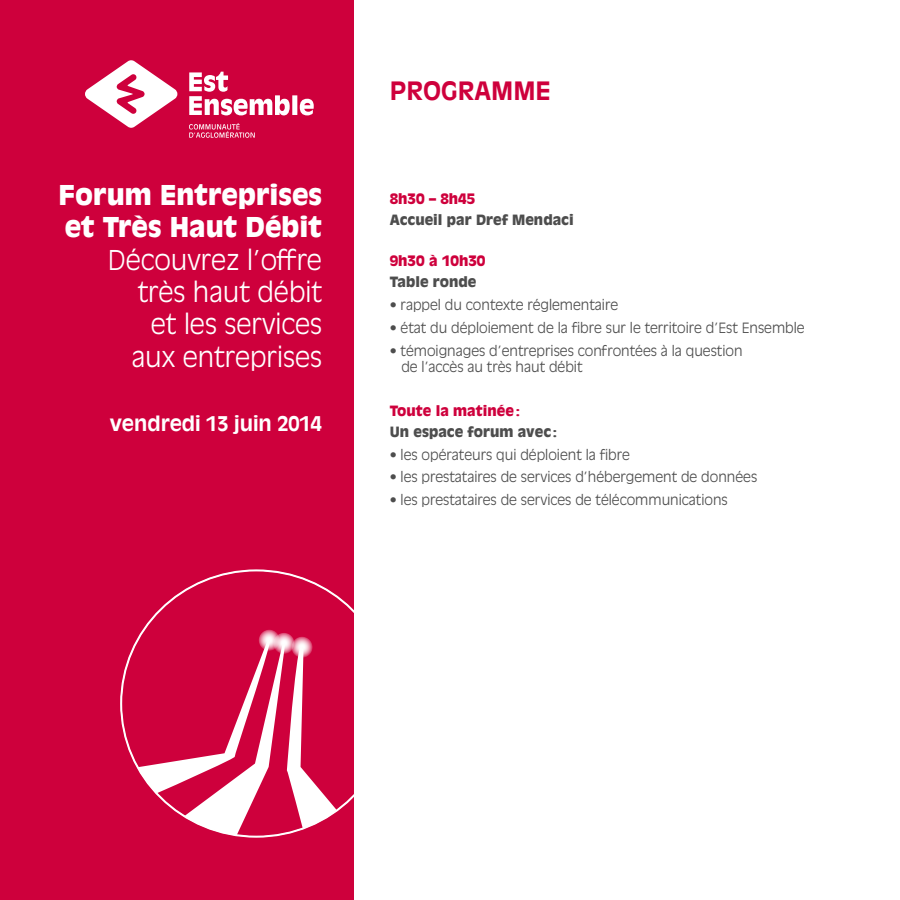
<style>
.page{position:relative;width:900px;height:900px;background:#fff}
.page>*{position:absolute;margin:0;border:0;box-sizing:border-box;transform-origin:0 0}
.t1{font:300 27px/32.4px "Antique Olive Std";color:#fff;text-align:right}
.t2{font:900 27px "Antique Olive Std";color:#fff}
.t3{font:700 25px "Antique Olive Std";color:#ce003c}
.t4{font:700 20px "Antique Olive Std";color:#fff}
.t5{font:300 14px/16.8px "Antique Olive Std";color:#4d4d4d}
.t6{font:900 14px "Antique Olive Std";color:#4d4d4d}
.t7{font:900 14px "Antique Olive Std";color:#ce003c}
</style>
<div class="page">
<div style="left:0;top:0;width:354px;height:900px;background:#ce003c"></div>
<svg style="left:85px;top:60px;width:229px;height:78px"></svg>
<svg style="left:121px;top:638px;width:233px;height:199px"></svg>
<svg style="left:259px;top:630px;width:21px;height:21px"></svg>
<svg style="left:273px;top:633px;width:22px;height:21px"></svg>
<svg style="left:291px;top:637px;width:22px;height:21px"></svg>
<p class="t2" style="left:59px;top:179px;width:265px">Forum Entreprises</p>
<p class="t2" style="left:65px;top:211px;width:259px">et Très Haut Débit</p>
<p class="t1" style="left:108px;top:244px;width:216px">Découvrez l’offre très haut débit et les services aux entreprises</p>
<p class="t4" style="left:110px;top:411px;width:214px">vendredi 13 juin 2014</p>
<p class="t3" style="left:390px;top:75px;width:163px">PROGRAMME</p>
<p class="t7" style="left:390px;top:190px;width:87px">8h30 – 8h45</p>
<p class="t6" style="left:390px;top:211px;width:185px">Accueil par Dref Mendaci</p>
<p class="t7" style="left:390px;top:253px;width:97px">9h30 à 10h30</p>
<p class="t6" style="left:390px;top:274px;width:88px">Table ronde</p>
<p class="t5" style="left:390px;top:297px;width:230px">• rappel du contexte réglementaire</p>
<p class="t5" style="left:390px;top:319px;width:416px">• état du déploiement de la fibre sur le territoire d’Est Ensemble</p>
<p class="t5" style="left:401px;top:342px;width:343px;text-indent:-12px">• témoignages d’entreprises confrontées à la question de l’accès au très haut débit</p>
<p class="t7" style="left:390px;top:402px;width:132px">Toute la matinée:</p>
<p class="t6" style="left:390px;top:423px;width:169px">Un espace forum avec:</p>
<p class="t5" style="left:390px;top:446px;width:242px">• les opérateurs qui déploient la fibre</p>
<p class="t5" style="left:390px;top:469px;width:369px">• les prestataires de services d’hébergement de données</p>
<p class="t5" style="left:390px;top:492px;width:340px">• les prestataires de services de télécommunications</p>
</div>
